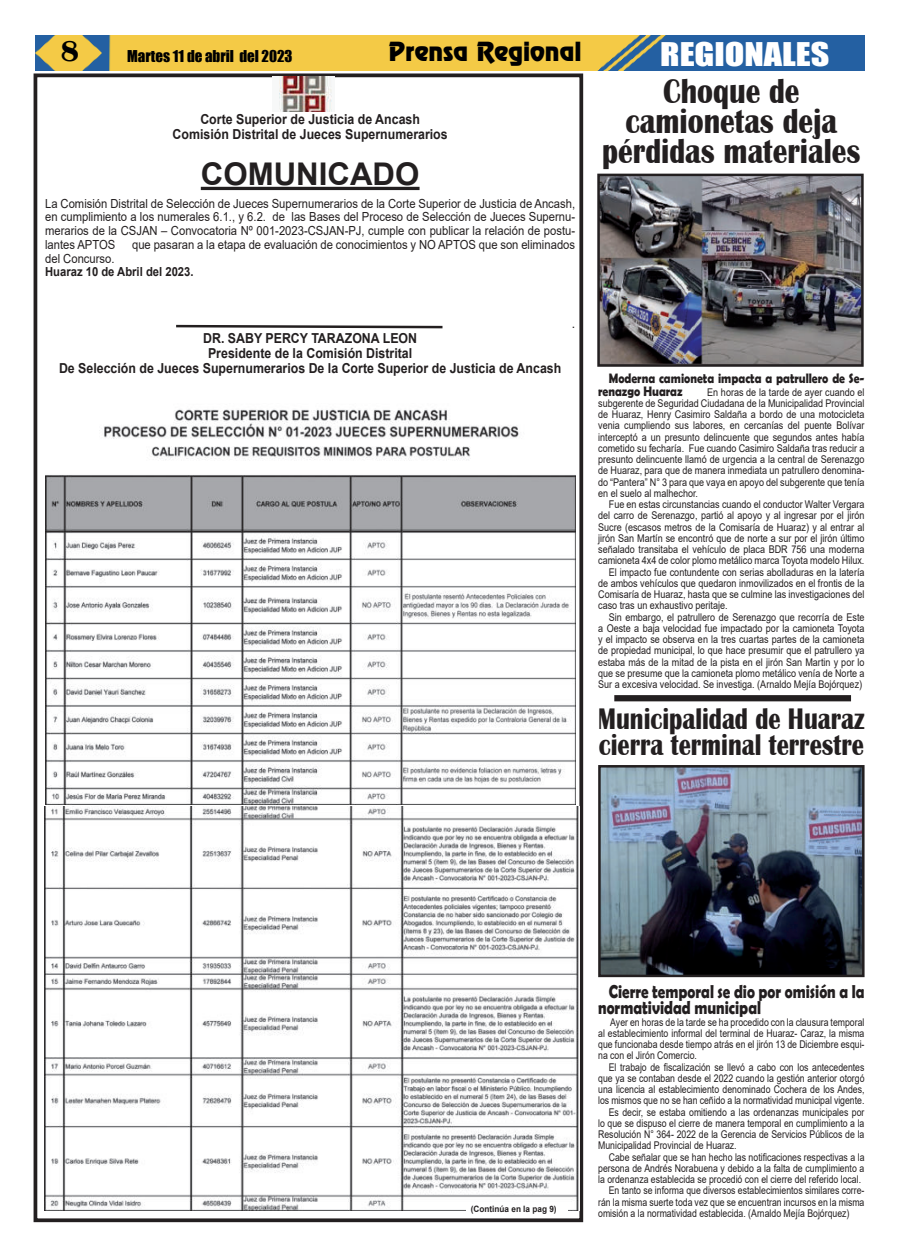
<style>
.page{position:relative;width:900px;height:1258px;background:#fff}
.page>*{position:absolute;margin:0;border:0;box-sizing:border-box;transform-origin:0 0}
.t1{font:700 35.5px/30px "Britannic";color:#231f20;text-align:center;scale:.83 1}
.t2{font:700 31.25px "Arial";color:#231f20}
.t3{font:700 30.62px/26.2px "Britannic";color:#231f20;scale:.8 1}
.t4{font:30px "Impact";color:#fff;scale:1.2 1}
.t5{font:700 30px "Britannic";color:#000}
.t6{font:23.75px "Renfrew Normal";color:#000}
.t7{font:700 18.75px/16.2px "Berlin Sans FB Demi";color:#231f20;scale:.8 1}
.t8{font:15px "Impact";color:#000}
.t9{font:700 13.75px/15px "Arial";color:#231f20;text-align:center;scale:.9 1}
.t10{font:700 13.75px/12.5px "Berlin Sans FB Demi";color:#231f20;scale:.85 1}
.t11{font:13.75px "Arial";color:#231f20;scale:.9 1}
.t12{font:12.5px/13.8px "Arial";color:#231f20;text-align:justify;scale:.9 1}
.t13{font:700 12.5px "Arial";color:#231f20;scale:.9 1}
.t14{font:10.62px/11.2px "Arial";color:#231f20;text-align:justify;scale:.85 1}
.t15{font:10.62px/11.2px "Arial";color:#231f20;text-align:justify;scale:.82 1}
.t16{font:700 8.75px "Arial";color:#231f20;scale:.94 1}
</style>
<div class="page">
<img style="left:35px;top:35px;width:830px;height:36px">
<div style="left:614px;top:695px;width:237px;height:6px;background:#231f20"></div>
<img style="left:601px;top:178px;width:259px;height:185px">
<div style="left:597px;top:174px;width:267px;height:193px;border:3px solid #231f20"></div>
<div style="left:34px;top:73px;width:549px;height:1149px;border:4px solid #231f20"></div>
<hr style="left:201px;top:187px;width:219px;height:3px;background:#231f20">
<svg style="left:176px;top:324px;width:267px;height:5px"></svg>
<img style="left:45px;top:409px;width:530px;height:396px">
<img style="left:44px;top:806px;width:535px;height:404px">
<div style="left:467px;top:1207px;width:101px;height:9px;background:#fff"></div>
<img style="left:272px;top:77px;width:63px;height:35px">
<img style="left:602px;top:769px;width:259px;height:204px">
<div style="left:598px;top:765px;width:267px;height:212px;border:3px solid #231f20"></div>
<h3 class="t5" style="left:61px;top:36px;width:20px">8</h3>
<h3 class="t8" style="left:127px;top:49px;width:167px">Martes 11 de abril del 2023</h3>
<h3 class="t6" style="left:389px;top:41px;width:194px">Prensa Regional</h3>
<h3 class="t4" style="left:660px;top:40px;width:143px">REGIONALES</h3>
<p class="t9" style="left:173px;top:113px;width:307px">Corte Superior de Justicia de Ancash<br>Comisión Distrital de Jueces Supernumerarios</p>
<h2 class="t2" style="left:201px;top:162px;width:220px">COMUNICADO</h2>
<p class="t12" style="left:45px;top:197px;width:590px">La Comisión Distrital de Selección de Jueces Supernumerarios de la Corte Superior de Justicia de Ancash, en cumplimiento a los numerales 6.1., y 6.2. de las Bases del Proceso de Selección de Jueces Supernu&shy;merarios de la CSJAN – Convocatoria Nº 001-2023-CSJAN-PJ, cumple con publicar la relación de postu&shy;lantes APTOS</p>
<p class="t12" style="left:132px;top:239px;width:494px">que pasaran a la etapa de evaluación de conocimientos y NO APTOS que son eliminados</p>
<p class="t12" style="left:45px;top:252px;width:79px">del Concurso.</p>
<p class="t13" style="left:45px;top:267px;width:166px">Huaraz 10 de Abril del 2023.</p>
<p class="t9" style="left:59px;top:332px;width:560px">DR. SABY PERCY TARAZONA LEON<br>Presidente de la Comisión Distrital<br>De Selección de Jueces Supernumerarios De la Corte Superior de Justicia de Ancash</p>
<p class="t11" style="left:572px;top:318px;width:5px">.</p>
<h1 class="t1" style="left:602px;top:76px;width:313px">Choque de camionetas deja pérdidas materiales</h1>
<p class="t10" style="left:598px;top:373px;width:315px;text-indent:11px">Moderna camioneta impacta a patrullero de Se&shy;renazgo Huaraz</p>
<p class="t14" style="left:598px;top:387px;width:315px;text-indent:109px">En horas de la tarde de ayer cuando el subgerente de Seguridad Ciudadana de la Municipalidad Provincial de Huaraz, Henry Casimiro Saldaña a bordo de una motocicleta venia cumpliendo sus labores, en cercanías del puente Bolívar interceptó a un presunto delincuente que segundos antes había cometido su fecharía. Fue cuando Casimiro Saldaña tras reducir a presunto delincuente llamó de urgencia a la central de Serenazgo de Huaraz, para que de manera inmediata un patrullero denomina&shy;do “Pantera” N° 3 para que vaya en apoyo del subgerente que tenía en el suelo al malhechor.</p>
<p class="t14" style="left:609px;top:500px;width:302px">Fue en estas circunstancias cuando el conductor Walter Vergara</p>
<p class="t14" style="left:598px;top:511px;width:315px">del carro de Serenazgo, partió al apoyo y al ingresar por el jirón</p>
<p class="t14" style="left:598px;top:522px;width:315px">Sucre (escasos metros de la Comisaría de Huaraz) y al entrar al</p>
<p class="t14" style="left:598px;top:533px;width:315px">jirón San Martín se encontró que de norte a sur por el jirón último</p>
<p class="t14" style="left:598px;top:545px;width:315px">señalado transitaba el vehículo de placa BDR 756 una moderna</p>
<p class="t14" style="left:598px;top:556px;width:315px">camioneta 4x4 de color plomo metálico marca Toyota modelo Hilux.</p>
<p class="t14" style="left:609px;top:567px;width:302px">El impacto fue contundente con serias abolladuras en la latería</p>
<p class="t14" style="left:598px;top:578px;width:315px">de ambos vehículos que quedaron inmovilizados en el frontis de la</p>
<p class="t14" style="left:598px;top:590px;width:315px">Comisaría de Huaraz, hasta que se culmine las investigaciones del</p>
<p class="t14" style="left:598px;top:601px;width:154px">caso tras un exhaustivo peritaje.</p>
<p class="t14" style="left:609px;top:612px;width:302px">Sin embargo, el patrullero de Serenazgo que recorría de Este</p>
<p class="t14" style="left:598px;top:623px;width:315px">a Oeste a baja velocidad fue impactado por la camioneta Toyota</p>
<p class="t14" style="left:598px;top:635px;width:315px">y el impacto se observa en la tres cuartas partes de la camioneta</p>
<p class="t14" style="left:598px;top:646px;width:315px">de propiedad municipal, lo que hace presumir que el patrullero ya</p>
<p class="t14" style="left:598px;top:657px;width:315px">estaba más de la mitad de la pista en el jirón San Martin y por lo</p>
<p class="t14" style="left:598px;top:668px;width:315px">que se presume que la camioneta plomo metálico venía de Norte a</p>
<p class="t14" style="left:598px;top:680px;width:312px">Sur a excesiva velocidad. Se investiga. (Arnaldo Mejía Bojórquez)</p>
<h3 class="t3" style="left:598px;top:705px;width:334px">Municipalidad de Huaraz cierra terminal terrestre</h3>
<p class="t16" style="left:471px;top:1205px;width:93px">(Continúa en la pag 9)</p>
<h3 class="t7" style="left:598px;top:984px;width:334px;text-indent:11px">Cierre temporal se dio por omisión a la normatividad municipal</h3>
<p class="t15" style="left:598px;top:1017px;width:326px;text-indent:12px">Ayer en horas de la tarde se ha procedido con la clausura temporal al establecimiento informal del terminal de Huaraz- Caraz, la misma que funcionaba desde tiempo atrás en el jirón 13 de Diciembre esqui&shy;na con el Jirón Comercio.</p>
<p class="t15" style="left:609px;top:1061px;width:313px">El trabajo de fiscalización se llevó a cabo con los antecedentes</p>
<p class="t15" style="left:598px;top:1073px;width:326px">que ya se contaban desde el 2022 cuando la gestión anterior otorgó</p>
<p class="t15" style="left:598px;top:1085px;width:326px">una licencia al establecimiento denominado Cochera de los Andes,</p>
<p class="t15" style="left:598px;top:1096px;width:326px">los mismos que no se han ceñido a la normatividad municipal vigente.</p>
<p class="t15" style="left:609px;top:1107px;width:313px">Es decir, se estaba omitiendo a las ordenanzas municipales por</p>
<p class="t15" style="left:598px;top:1118px;width:326px">lo que se dispuso el cierre de manera temporal en cumplimiento a la</p>
<p class="t15" style="left:598px;top:1130px;width:326px">Resolución N° 364- 2022 de la Gerencia de Servicios Públicos de la</p>
<p class="t15" style="left:598px;top:1141px;width:170px">Municipalidad Provincial de Huaraz.</p>
<p class="t15" style="left:609px;top:1151px;width:313px">Cabe señalar que se han hecho las notificaciones respectivas a la</p>
<p class="t15" style="left:598px;top:1163px;width:326px">persona de Andrés Norabuena y debido a la falta de cumplimiento a</p>
<p class="t15" style="left:598px;top:1175px;width:322px">la ordenanza establecida se procedió con el cierre del referido local.</p>
<p class="t15" style="left:609px;top:1186px;width:313px">En tanto se informa que diversos establecimientos similares corre-</p>
<p class="t15" style="left:598px;top:1197px;width:326px">rán la misma suerte toda vez que se encuentran incursos en la misma</p>
<p class="t15" style="left:598px;top:1208px;width:308px">omisión a la normatividad establecida. (Arnaldo Mejía Bojórquez)</p>
</div>
